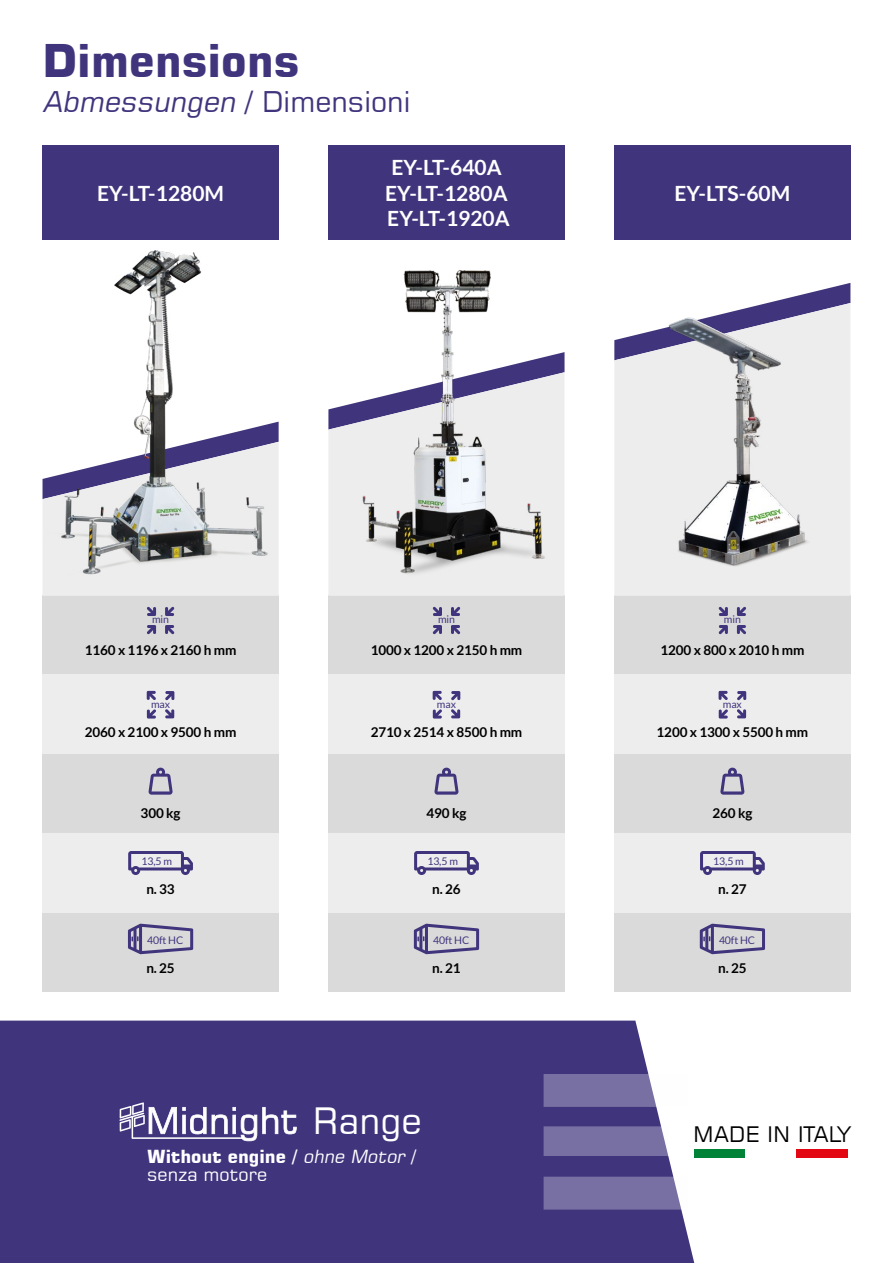
<style>
.page{position:relative;width:893px;height:1263px;background:#fff}
.page>*{position:absolute;margin:0;border:0;box-sizing:border-box;transform-origin:0 0}
.t1{font:700 45px "Square 721 BT";color:#40357d}
.t2{font:36.3px "Square 721 BT";color:#fff}
.t3{font:italic 28.5px "Square 721 BT";color:#40357d}
.t4{font:21.3px "Square 721 BT";letter-spacing:.02em;color:#000}
.t5{font:700 21px/25.2px "Lato";color:#fff}
.t6{font:700 18px/18px "Square 721 BT";color:#fff}
.t7{font:700 13.5px "Lato";letter-spacing:-.01em;color:#000}
.t8{font:10.5px "Lato";letter-spacing:-.01em;color:#40357d}
.s1{font-style:normal}
.s2{font-weight:400;font-style:italic}
.s3{font-weight:400}
</style>
<div class="page">
<div style="left:0;top:1020px;width:694px;height:243px;background:#40357d"></div>
<div style="left:694px;top:1149px;width:51px;height:9px;background:#008237"></div>
<div style="left:796px;top:1149px;width:51px;height:9px;background:#e30613"></div>
<div style="left:43px;top:145px;width:236px;height:95px;background:#40357d"></div>
<div style="left:328px;top:145px;width:236px;height:95px;background:#40357d"></div>
<div style="left:614px;top:145px;width:236px;height:95px;background:#40357d"></div>
<svg style="left:768px;top:283px;width:82px;height:20px"></svg>
<div style="left:43px;top:596px;width:236px;height:79px;background:#dadada"></div>
<div style="left:43px;top:912px;width:236px;height:79px;background:#dadada"></div>
<div style="left:43px;top:754px;width:236px;height:79px;background:#dadada"></div>
<div style="left:43px;top:675px;width:236px;height:79px;background:#ededed"></div>
<div style="left:43px;top:833px;width:236px;height:79px;background:#ededed"></div>
<div style="left:328px;top:596px;width:236px;height:79px;background:#dadada"></div>
<div style="left:328px;top:912px;width:236px;height:79px;background:#dadada"></div>
<div style="left:328px;top:754px;width:236px;height:79px;background:#dadada"></div>
<div style="left:328px;top:675px;width:236px;height:79px;background:#ededed"></div>
<div style="left:328px;top:833px;width:236px;height:79px;background:#ededed"></div>
<div style="left:614px;top:596px;width:236px;height:79px;background:#dadada"></div>
<div style="left:614px;top:912px;width:236px;height:79px;background:#dadada"></div>
<div style="left:614px;top:754px;width:236px;height:79px;background:#dadada"></div>
<div style="left:614px;top:675px;width:236px;height:79px;background:#ededed"></div>
<div style="left:614px;top:833px;width:236px;height:79px;background:#ededed"></div>
<svg style="left:720px;top:768px;width:24px;height:27px"></svg>
<svg style="left:700px;top:851px;width:65px;height:24px"></svg>
<svg style="left:719px;top:607px;width:27px;height:27px"></svg>
<svg style="left:719px;top:691px;width:9px;height:9px"></svg>
<svg style="left:719px;top:709px;width:9px;height:9px"></svg>
<svg style="left:737px;top:709px;width:9px;height:9px"></svg>
<svg style="left:737px;top:691px;width:9px;height:9px"></svg>
<svg style="left:700px;top:924px;width:65px;height:30px"></svg>
<svg style="left:614px;top:303px;width:236px;height:293px;background:#e5e5e8"></svg>
<svg style="left:328px;top:372px;width:236px;height:224px;background:#e9e8ea"></svg>
<svg style="left:43px;top:422px;width:236px;height:174px;background:#e7e6e9"></svg>
<img style="left:337px;top:270px;width:219px;height:314px">
<svg style="left:544px;top:1074px;width:144px;height:135px;background:#7e76a7"></svg>
<svg style="left:119px;top:1102px;width:178px;height:39px"></svg>
<svg style="left:434px;top:768px;width:25px;height:27px"></svg>
<svg style="left:414px;top:851px;width:65px;height:24px"></svg>
<svg style="left:433px;top:607px;width:27px;height:27px"></svg>
<svg style="left:433px;top:691px;width:9px;height:9px"></svg>
<svg style="left:433px;top:709px;width:9px;height:9px"></svg>
<svg style="left:451px;top:709px;width:9px;height:9px"></svg>
<svg style="left:451px;top:691px;width:9px;height:9px"></svg>
<svg style="left:414px;top:924px;width:65px;height:30px"></svg>
<img style="left:47px;top:250px;width:226px;height:332px">
<svg style="left:148px;top:768px;width:25px;height:27px"></svg>
<svg style="left:128px;top:851px;width:65px;height:24px"></svg>
<svg style="left:147px;top:607px;width:27px;height:27px"></svg>
<svg style="left:147px;top:691px;width:9px;height:9px"></svg>
<svg style="left:147px;top:709px;width:9px;height:9px"></svg>
<svg style="left:165px;top:709px;width:9px;height:9px"></svg>
<svg style="left:165px;top:691px;width:9px;height:9px"></svg>
<svg style="left:128px;top:924px;width:65px;height:30px"></svg>
<img style="left:660px;top:308px;width:151px;height:272px">
<h1 class="t1" style="left:43px;top:33px;width:258px">Dimensions</h1>
<h3 class="t3" style="left:43px;top:84px;width:369px">Abmessungen <span class="s1">/ D i m e n s i o n i</span></h3>
<h3 class="t5" style="left:97px;top:180px;width:129px">EY-LT-1280M</h3>
<h3 class="t5" style="left:385px;top:155px;width:126px">EY-LT-640A<br>EY-LT-1280A<br>EY-LT-1920A</h3>
<h3 class="t5" style="left:674px;top:180px;width:117px">EY-LTS-60M</h3>
<p class="t8" style="left:152px;top:613px;width:18px">min</p>
<p class="t8" style="left:438px;top:613px;width:18px">min</p>
<p class="t8" style="left:724px;top:613px;width:18px">min</p>
<p class="t7" style="left:85px;top:642px;width:153px">1160 x 1196 x 2160 h mm</p>
<p class="t7" style="left:371px;top:642px;width:153px">1000 x 1200 x 2150 h mm</p>
<p class="t7" style="left:660px;top:642px;width:145px">1200 x 800 x 2010 h mm</p>
<p class="t8" style="left:151px;top:698px;width:21px">max</p>
<p class="t8" style="left:437px;top:698px;width:21px">max</p>
<p class="t8" style="left:723px;top:698px;width:21px">max</p>
<p class="t7" style="left:85px;top:724px;width:153px">2060 x 2100 x 9500 h mm</p>
<p class="t7" style="left:371px;top:724px;width:153px">2710 x 2514 x 8500 h mm</p>
<p class="t7" style="left:657px;top:724px;width:153px">1200 x 1300 x 5500 h mm</p>
<p class="t7" style="left:141px;top:805px;width:41px">300 kg</p>
<p class="t7" style="left:427px;top:805px;width:41px">490 kg</p>
<p class="t7" style="left:712px;top:805px;width:41px">260 kg</p>
<p class="t8" style="left:141px;top:855px;width:32px">13,5 m</p>
<p class="t8" style="left:427px;top:855px;width:32px">13,5 m</p>
<p class="t8" style="left:713px;top:855px;width:32px">13,5 m</p>
<p class="t7" style="left:146px;top:881px;width:30px">n. 33</p>
<p class="t7" style="left:432px;top:881px;width:30px">n. 26</p>
<p class="t7" style="left:718px;top:881px;width:30px">n. 27</p>
<p class="t8" style="left:147px;top:934px;width:38px">40ft HC</p>
<p class="t8" style="left:433px;top:934px;width:38px">40ft HC</p>
<p class="t8" style="left:719px;top:934px;width:38px">40ft HC</p>
<p class="t7" style="left:146px;top:960px;width:30px">n. 25</p>
<p class="t7" style="left:432px;top:960px;width:30px">n. 21</p>
<p class="t7" style="left:718px;top:960px;width:30px">n. 25</p>
<h2 class="t2" style="left:313px;top:1098px;width:111px">Range</h2>
<h3 class="t4" style="left:694px;top:1120px;width:158px">MADE IN ITALY</h3>
<h3 class="t6" style="left:147px;top:1147px;width:270px">Without engine / <span class="s2">ohne Motor</span> <span class="s3">/ senza motore</span></h3>
</div>
